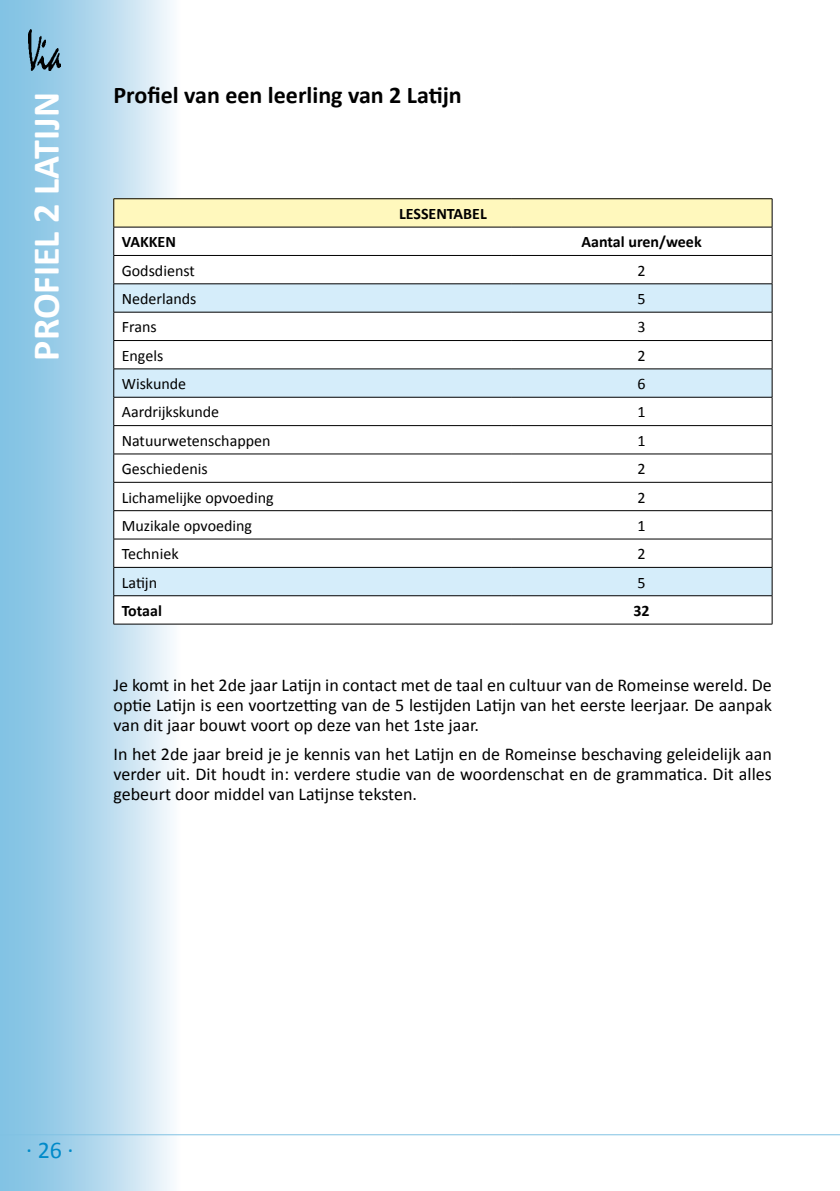
<style>
.page{position:relative;width:840px;height:1191px;background:#fff}
.page>*{position:absolute;margin:0;border:0;box-sizing:border-box;transform-origin:0 0}
.t1{font:700 38px "Calibri";color:#fff}
.t2{font:700 24px "Calibri";color:#000}
.t3{font:24px "Calibri";color:#008ac9}
.t4{font:18px/20px "Calibri";color:#000;text-align:justify}
.t5{font:16px "Calibri";color:#000}
.t6{font:700 16px "Calibri";color:#000}
</style>
<div class="page">
<div style="left:0;top:0;width:181px;height:1191px;background:linear-gradient(to right,#74bbe0,#f3f7fc)"></div>
<hr style="left:0;top:1134px;width:839px;height:1px;background:#81c2e3">
<img style="left:28px;top:30px;width:33px;height:41px">
<div style="left:114px;top:199px;width:657px;height:28px;background:#fff8bd"></div>
<svg style="left:114px;top:228px;width:657px;height:396px"></svg>
<svg style="left:114px;top:284px;width:657px;height:311px"></svg>
<hr style="left:113px;top:198px;width:397px;height:1px;background:#000">
<hr style="left:510px;top:198px;width:262px;height:1px;background:#000">
<hr style="left:113px;top:227px;width:397px;height:1px;background:#000">
<hr style="left:510px;top:227px;width:262px;height:1px;background:#000">
<hr style="left:113px;top:283px;width:397px;height:1px;background:#000">
<hr style="left:510px;top:283px;width:262px;height:1px;background:#000">
<hr style="left:113px;top:312px;width:397px;height:1px;background:#000">
<hr style="left:510px;top:312px;width:262px;height:1px;background:#000">
<hr style="left:113px;top:340px;width:397px;height:1px;background:#000">
<hr style="left:510px;top:340px;width:262px;height:1px;background:#000">
<hr style="left:113px;top:368px;width:397px;height:1px;background:#000">
<hr style="left:510px;top:368px;width:262px;height:1px;background:#000">
<hr style="left:113px;top:397px;width:397px;height:1px;background:#000">
<hr style="left:510px;top:397px;width:262px;height:1px;background:#000">
<hr style="left:113px;top:425px;width:397px;height:1px;background:#000">
<hr style="left:510px;top:425px;width:262px;height:1px;background:#000">
<hr style="left:113px;top:453px;width:397px;height:1px;background:#000">
<hr style="left:510px;top:453px;width:262px;height:1px;background:#000">
<hr style="left:113px;top:482px;width:397px;height:1px;background:#000">
<hr style="left:510px;top:482px;width:262px;height:1px;background:#000">
<hr style="left:113px;top:510px;width:397px;height:1px;background:#000">
<hr style="left:510px;top:510px;width:262px;height:1px;background:#000">
<hr style="left:113px;top:538px;width:397px;height:1px;background:#000">
<hr style="left:510px;top:538px;width:262px;height:1px;background:#000">
<hr style="left:113px;top:567px;width:397px;height:1px;background:#000">
<hr style="left:510px;top:567px;width:262px;height:1px;background:#000">
<svg style="left:113px;top:199px;width:1px;height:425px"></svg>
<svg style="left:771px;top:199px;width:1px;height:425px"></svg>
<hr style="left:113px;top:624px;width:397px;height:1px;background:#000">
<hr style="left:510px;top:624px;width:262px;height:1px;background:#000">
<hr style="left:114px;top:255px;width:396px;height:1px;background:#000">
<hr style="left:510px;top:255px;width:261px;height:1px;background:#000">
<hr style="left:114px;top:595px;width:396px;height:1px;background:#000">
<hr style="left:510px;top:595px;width:261px;height:1px;background:#000">
<h1 class="t1" style="left:23px;top:361px;width:270px;rotate:-90deg">PROFIEL 2 LATIJN</h1>
<h2 class="t2" style="left:113px;top:80px;width:349px">Profiel van een leerling van 2 Latijn</h2>
<p class="t6" style="left:399px;top:204px;width:89px">LESSENTABEL</p>
<p class="t6" style="left:122px;top:232px;width:56px">VAKKEN</p>
<p class="t6" style="left:581px;top:232px;width:122px">Aantal uren/week</p>
<p class="t5" style="left:122px;top:260px;width:75px">Godsdienst</p>
<p class="t5" style="left:637px;top:260px;width:10px">2</p>
<p class="t5" style="left:122px;top:289px;width:76px">Nederlands</p>
<p class="t5" style="left:637px;top:289px;width:10px">5</p>
<p class="t5" style="left:122px;top:317px;width:36px">Frans</p>
<p class="t5" style="left:637px;top:317px;width:10px">3</p>
<p class="t5" style="left:122px;top:345px;width:43px">Engels</p>
<p class="t5" style="left:637px;top:345px;width:10px">2</p>
<p class="t5" style="left:122px;top:374px;width:66px">Wiskunde</p>
<p class="t5" style="left:637px;top:374px;width:10px">6</p>
<p class="t5" style="left:122px;top:402px;width:99px">Aardrijkskunde</p>
<p class="t5" style="left:637px;top:402px;width:10px">1</p>
<p class="t5" style="left:122px;top:430px;width:150px">Natuurwetenschappen</p>
<p class="t5" style="left:637px;top:430px;width:10px">1</p>
<p class="t5" style="left:122px;top:459px;width:87px">Geschiedenis</p>
<p class="t5" style="left:637px;top:459px;width:10px">2</p>
<p class="t5" style="left:122px;top:487px;width:153px">Lichamelijke opvoeding</p>
<p class="t5" style="left:637px;top:487px;width:10px">2</p>
<p class="t5" style="left:122px;top:515px;width:132px">Muzikale opvoeding</p>
<p class="t5" style="left:637px;top:515px;width:10px">1</p>
<p class="t5" style="left:122px;top:544px;width:58px">Techniek</p>
<p class="t5" style="left:637px;top:544px;width:10px">2</p>
<p class="t5" style="left:122px;top:572px;width:37px">Latijn</p>
<p class="t5" style="left:637px;top:572px;width:10px">5</p>
<p class="t6" style="left:122px;top:601px;width:42px">Totaal</p>
<p class="t6" style="left:633px;top:601px;width:18px">32</p>
<p class="t4" style="left:113px;top:674px;width:659px">Je komt in het 2de jaar Latijn in contact met de taal en cultuur van de Romeinse wereld. De optie Latijn is een voortzetting van de 5 lestijden Latijn van het eerste leerjaar. De aanpak van dit jaar bouwt voort op deze van het 1ste jaar.</p>
<p class="t4" style="left:113px;top:743px;width:659px">In het 2de jaar breid je je kennis van het Latijn en de Romeinse beschaving geleidelijk aan verder uit. Dit houdt in: verdere studie van de woordenschat en de grammatica. Dit alles gebeurt door middel van Latijnse teksten.</p>
<h2 class="t3" style="left:26px;top:1132px;width:49px">. 26 .</h2>
</div>
